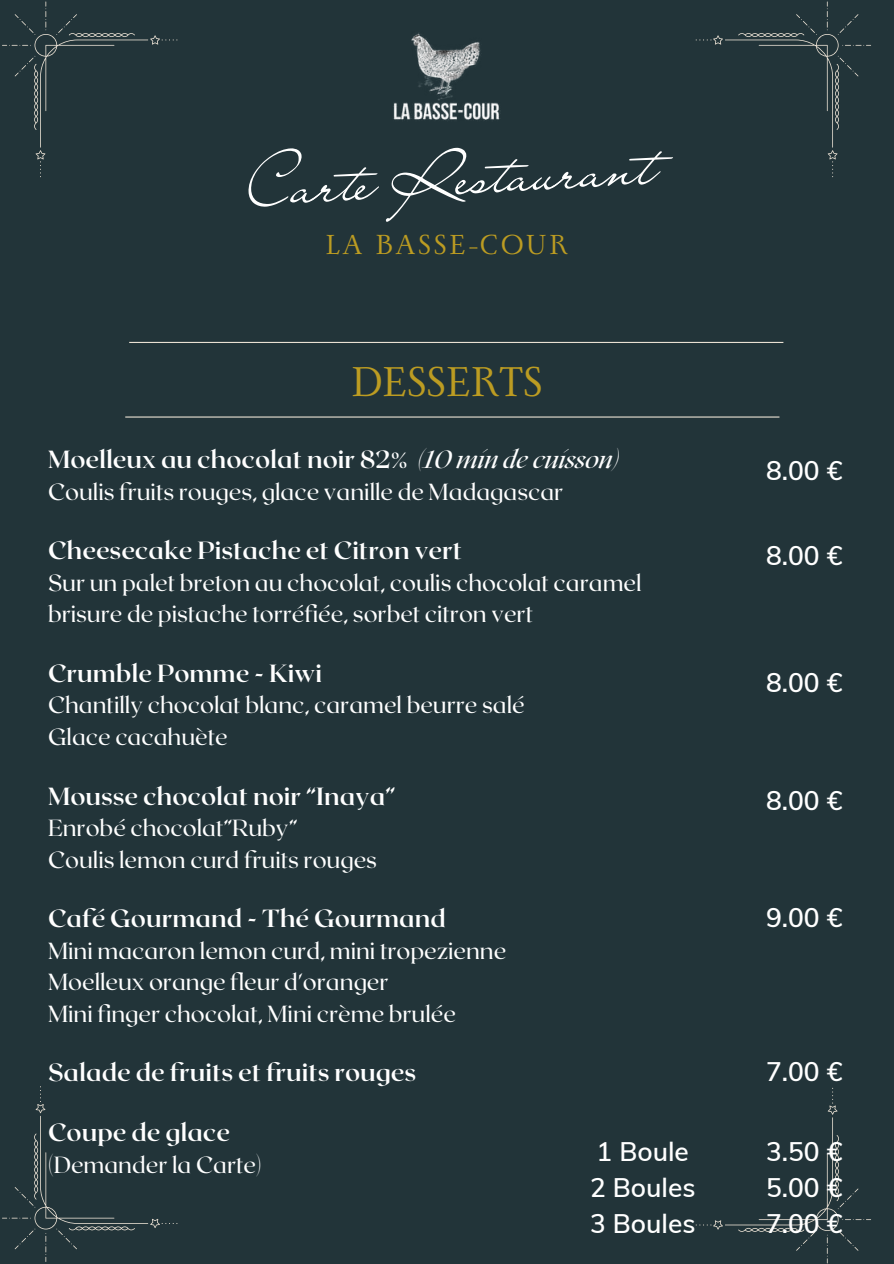
<style>
.page{position:relative;width:894px;height:1264px;background:#fff}
.page>*{position:absolute;margin:0;border:0;box-sizing:border-box;transform-origin:0 0}
.t1{font:61.8px "Liana";color:#fff}
.t2{font:46.35px "Monterchi Serif";color:#bc9c22}
.t3{font:30.6px "Monterchi Serif";letter-spacing:.09em;color:#bc9c22}
.t4{font:600 26.25px/36px "Muli";color:#fff;text-align:justify}
.t5{font:700 24.75px "Roxborough CF";color:#fff}
.t6{font:23.25px/31.5px "Roxborough CF";color:#fff}
.s1{font-weight:400;font-style:italic}
</style>
<div class="page">
<div style="left:0;top:0;width:893px;height:1263px;background:#223439"></div>
<img style="left:393px;top:33px;width:107px;height:88px">
<svg style="left:2px;top:2px;width:175px;height:175px"></svg>
<svg style="left:2px;top:1086px;width:175px;height:175px"></svg>
<svg style="left:695px;top:1087px;width:175px;height:176px"></svg>
<svg style="left:695px;top:2px;width:175px;height:175px"></svg>
<hr style="left:125px;top:416px;width:654px;height:1px;background:#eae1d4">
<hr style="left:129px;top:342px;width:654px;height:1px;background:#eae1d4">
<h1 class="t1" style="left:245px;top:146px;width:412px;rotate:-3deg">Carte Restaurant</h1>
<h3 class="t3" style="left:325px;top:230px;width:244px">LA BASSE-COUR</h3>
<h2 class="t2" style="left:351px;top:359px;width:193px">DESSERTS</h2>
<p class="t5" style="left:48px;top:443px;width:572px">Moelleux au chocolat noir 82% <span class="s1">(10 min de cuisson)</span></p>
<p class="t6" style="left:48px;top:474px;width:516px">Coulis fruits rouges, glace vanille de Madagascar</p>
<p class="t5" style="left:48px;top:534px;width:415px">Cheesecake Pistache et Citron vert</p>
<p class="t6" style="left:48px;top:565px;width:595px">Sur un palet breton au chocolat, coulis chocolat caramel brisure de pistache torréfiée, sorbet citron vert</p>
<p class="t5" style="left:48px;top:657px;width:275px">Crumble Pomme - Kiwi</p>
<p class="t6" style="left:48px;top:688px;width:478px">Chantilly chocolat blanc, caramel beurre salé<br>Glace cacahuète</p>
<p class="t5" style="left:48px;top:779px;width:349px">Mousse chocolat noir “Inaya”</p>
<p class="t6" style="left:48px;top:811px;width:330px">Enrobé chocolat”Ruby”<br>Coulis lemon curd fruits rouges</p>
<p class="t5" style="left:48px;top:902px;width:399px">Café Gourmand - Thé Gourmand</p>
<p class="t6" style="left:48px;top:933px;width:459px">Mini macaron lemon curd, mini tropezienne<br>Moelleux orange fleur d'oranger<br>Mini finger chocolat, Mini crème brulée</p>
<p class="t5" style="left:48px;top:1056px;width:369px">Salade de fruits et fruits rouges</p>
<p class="t5" style="left:48px;top:1116px;width:183px">Coupe de glace</p>
<p class="t6" style="left:48px;top:1147px;width:215px">(Demander la Carte)</p>
<p class="t4" style="left:590px;top:1132px;width:107px;text-align:left">1 Boule<br>2 Boules<br>3 Boules</p>
<p class="t4" style="left:765px;top:451px;width:78px">8.00 €</p>
<p class="t4" style="left:765px;top:536px;width:78px">8.00 €</p>
<p class="t4" style="left:765px;top:664px;width:78px">8.00 €</p>
<p class="t4" style="left:765px;top:781px;width:78px">8.00 €</p>
<p class="t4" style="left:765px;top:899px;width:78px">9.00 €</p>
<p class="t4" style="left:765px;top:1053px;width:78px">7.00 €</p>
<p class="t4" style="left:765px;top:1132px;width:78px">3.50 € 5.00 € 7.00 €</p>
</div>
